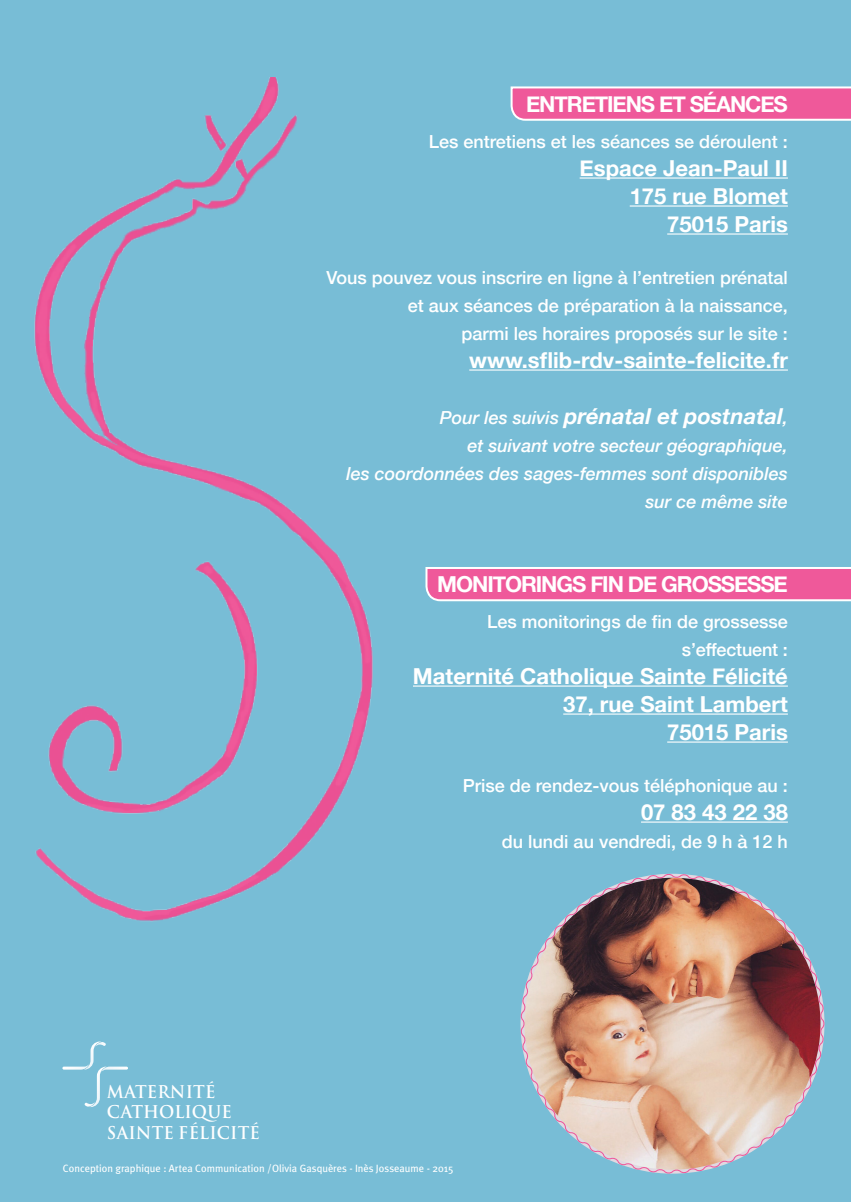
<style>
.page{position:relative;width:851px;height:1202px;background:#fff}
.page>*{position:absolute;margin:0;border:0;box-sizing:border-box;transform-origin:0 0}
.texte_courant_justif{font:700 22px/28px "Helvetica Neue";color:#fff;text-align:right}
.texte_courant_justif-2{font:700 22px "Helvetica Neue";letter-spacing:-.05em;color:#fff}
.t1{font:italic 700 22px "Helvetica Neue";color:#fff}
.t2{font:500 18px/28px "Helvetica Neue";color:#fff;text-align:right}
.t3{font:italic 500 18px "Helvetica Neue";color:#fff}
.t4{font:700 17.2px/20.6px "Trajan Pro";letter-spacing:.01em;color:#fff;scale:.96 1}
.t5{font:10.6px "Meta Plus";color:#fff}
.s1{font-weight:500;font-size:18px}
</style>
<div class="page">
<div style="left:0;top:0;width:850px;height:1202px;background:#78bdd6"></div>
<svg style="left:520px;top:873px;width:305px;height:301px"></svg>
<svg style="left:510px;top:86px;width:340px;height:35px;background:#ed6fa7"></svg>
<svg style="left:425px;top:567px;width:425px;height:35px;background:#ed6ea7"></svg>
<svg style="left:62px;top:1041px;width:66px;height:66px"></svg>
<hr style="left:579px;top:177px;width:208px;height:2px;background:#fff">
<hr style="left:629px;top:205px;width:158px;height:2px;background:#fff">
<hr style="left:667px;top:233px;width:120px;height:2px;background:#fff">
<hr style="left:469px;top:369px;width:318px;height:2px;background:#fff">
<hr style="left:413px;top:685px;width:374px;height:2px;background:#fff">
<hr style="left:563px;top:713px;width:224px;height:2px;background:#fff">
<hr style="left:667px;top:741px;width:120px;height:2px;background:#fff">
<hr style="left:641px;top:821px;width:146px;height:2px;background:#fff">
<img style="left:34px;top:78px;width:339px;height:844px">
<p class="texte_courant_justif-2" style="left:526px;top:87px;width:263px">ENTRETIENS ET SÉANCES</p>
<p class="t2" style="left:428px;top:127px;width:360px">Les entretiens et les séances se déroulent :</p>
<p class="texte_courant_justif" style="left:579px;top:155px;width:210px">Espace Jean-Paul II</p>
<p class="texte_courant_justif" style="left:629px;top:183px;width:160px">175 rue Blomet<br>75015 Paris</p>
<p class="t2" style="left:326px;top:263px;width:463px">Vous pouvez vous inscrire en ligne à l’entretien prénatal</p>
<p class="t2" style="left:407px;top:291px;width:381px">et aux séances de préparation à la naissance,</p>
<p class="t2" style="left:461px;top:319px;width:328px">parmi les horaires proposés sur le site :</p>
<p class="texte_courant_justif" style="left:469px;top:347px;width:320px">www.sflib-rdv-sainte-felicite.fr</p>
<p class="t1" style="left:440px;top:399px;width:349px"><span class="s1">Pour les suivis</span> prénatal et postnatal<span class="s1">,</span></p>
<p class="t3" style="left:467px;top:430px;width:322px">et suivant votre secteur géographique,</p>
<p class="t3" style="left:346px;top:458px;width:443px">les coordonnées des sages-femmes sont disponibles</p>
<p class="t3" style="left:645px;top:486px;width:144px">sur ce même site</p>
<p class="t4" style="left:107px;top:1081px;width:132px">MATERNITÉ<br>CATHOLIQUE</p>
<p class="t4" style="left:107px;top:1123px;width:161px">SAINTE FÉLICITÉ</p>
<p class="texte_courant_justif-2" style="left:437px;top:567px;width:352px">MONITORINGS FIN DE GROSSESSE</p>
<p class="t2" style="left:487px;top:607px;width:302px">Les monitorings de fin de grossesse s’effectuent :</p>
<p class="texte_courant_justif" style="left:413px;top:663px;width:376px">Maternité Catholique Sainte Félicité</p>
<p class="texte_courant_justif" style="left:563px;top:691px;width:226px">37, rue Saint Lambert<br>75015 Paris</p>
<p class="t2" style="left:463px;top:771px;width:326px">Prise de rendez-vous téléphonique au :</p>
<p class="texte_courant_justif" style="left:641px;top:799px;width:148px">07 83 43 22 38</p>
<p class="t2" style="left:502px;top:827px;width:287px">du lundi au vendredi, de 9 h à 12 h</p>
<p class="t5" style="left:63px;top:1162px;width:392px">Conception graphique : Artea Communication /Olivia Gasquères - Inès Josseaume - 2015</p>
</div>
